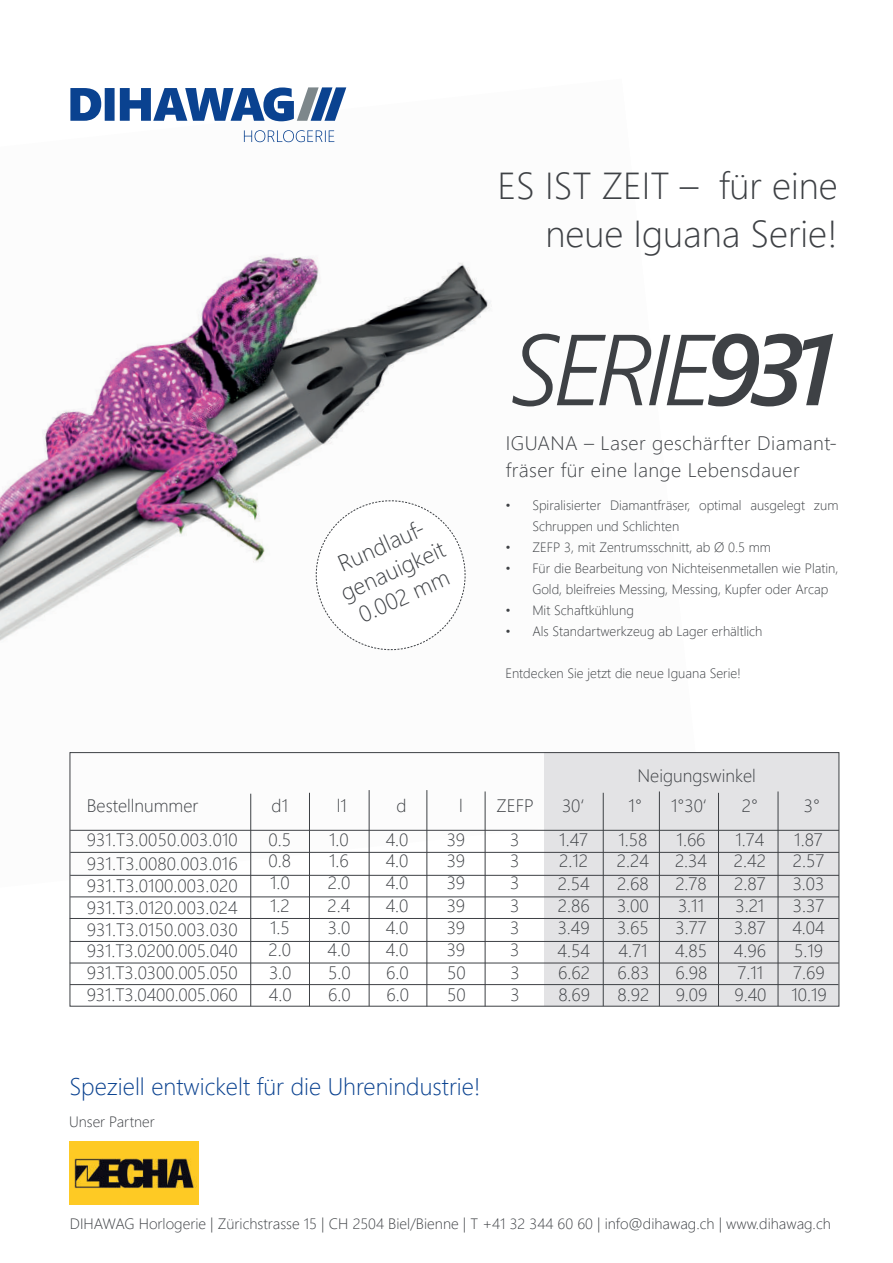
<style>
.page{position:relative;width:893px;height:1263px;background:#fff}
.page>*{position:absolute;margin:0;border:0;box-sizing:border-box;transform-origin:0 0}
.t1{font:italic 300 100.5px "Segoe UI";letter-spacing:-.07em;color:#3e4145}
.t2{font:300 37.5px/48px "Segoe UI";color:#3e4145;text-align:right}
.t3{font:300 24px "Segoe UI";color:#0a4290}
.t4{font:300 23.1px/27.6px "Segoe UI";color:#3e4145;text-align:center}
.t5{font:300 19.5px/27px "Segoe UI";letter-spacing:.02em;color:#3e4145}
.t6{font:300 18px/22.2px "Segoe UI";color:#3e4145;text-align:justify}
.t7{font:300 15px "Segoe UI";color:#3e4145}
.t8{font:300 13.5px/21px "Segoe UI";color:#3e4145}
.s1{font-weight:600}
</style>
<div class="page">
<img style="left:0;top:87px;width:544px;height:800px">
<div style="left:544px;top:752px;width:294px;height:254px;background:#e3e3e5"></div>
<svg style="left:70px;top:87px;width:276px;height:34px"></svg>
<svg style="left:244px;top:130px;width:90px;height:12px"></svg>
<img style="left:69px;top:1142px;width:129px;height:62px">
<svg style="left:306px;top:490px;width:169px;height:170px"></svg>
<hr style="left:70px;top:830px;width:769px;height:1px;background:#3e4145">
<hr style="left:70px;top:852px;width:769px;height:1px;background:#3e4145">
<hr style="left:70px;top:875px;width:769px;height:1px;background:#3e4145">
<hr style="left:70px;top:897px;width:769px;height:1px;background:#3e4145">
<hr style="left:70px;top:918px;width:769px;height:1px;background:#3e4145">
<hr style="left:70px;top:941px;width:769px;height:1px;background:#3e4145">
<hr style="left:70px;top:963px;width:769px;height:1px;background:#3e4145">
<hr style="left:70px;top:984px;width:768px;height:1px;background:#3e4145">
<hr style="left:250px;top:794px;width:1px;height:212px;background:#3e4145">
<hr style="left:309px;top:793px;width:1px;height:213px;background:#3e4145">
<hr style="left:369px;top:790px;width:1px;height:216px;background:#3e4145">
<hr style="left:427px;top:790px;width:1px;height:216px;background:#3e4145">
<hr style="left:485px;top:791px;width:1px;height:215px;background:#3e4145">
<hr style="left:603px;top:793px;width:1px;height:213px;background:#3e4145">
<hr style="left:659px;top:791px;width:1px;height:215px;background:#3e4145">
<hr style="left:718px;top:793px;width:1px;height:213px;background:#3e4145">
<hr style="left:778px;top:791px;width:1px;height:215px;background:#3e4145">
<div style="left:70px;top:752px;width:769px;height:254px;border:1px solid #3e4145"></div>
<h2 class="t2" style="left:497px;top:158px;width:342px">ES IST ZEIT – für eine neue Iguana Serie!</h2>
<h1 class="t1" style="left:510px;top:275px;width:327px">SERIE<span class="s1">931</span></h1>
<p class="t4" style="left:324px;top:553px;width:113px;rotate:-24deg">Rundlauf&shy;genauigkeit<br>0.002 mm</p>
<p class="t5" style="left:506px;top:427px;width:333px">IGUANA – Laser geschärfter Diamant&shy;fräser für eine lange Lebensdauer</p>
<p class="t8" style="left:532px;top:494px;width:308px;text-indent:-27px">• Spiralisierter Diamantfräser, optimal ausgelegt zum<br>Schruppen und Schlichten</p>
<p class="t8" style="left:505px;top:536px;width:267px">• ZEFP 3, mit Zentrumsschnitt, ab Ø 0.5 mm</p>
<p class="t8" style="left:532px;top:557px;width:308px;text-indent:-27px">• Für die Bearbeitung von Nichteisenmetallen wie Platin,<br>Gold, bleifreies Messing, Messing, Kupfer oder Arcap</p>
<p class="t8" style="left:505px;top:599px;width:130px">• Mit Schaftkühlung</p>
<p class="t8" style="left:505px;top:620px;width:259px">• Als Standartwerkzeug ab Lager erhältlich</p>
<p class="t8" style="left:505px;top:662px;width:237px">Entdecken Sie jetzt die neue Iguana Serie!</p>
<p class="t6" style="left:87px;top:792px;width:113px">Bestellnummer</p>
<p class="t6" style="left:87px;top:827px;width:152px">931.T3.0050.003.010<br>931.T3.0080.003.016<br>931.T3.0100.003.020<br>931.T3.0120.003.024<br>931.T3.0150.003.030<br>931.T3.0200.005.040<br>931.T3.0300.005.050<br>931.T3.0400.005.060</p>
<p class="t6" style="left:272px;top:792px;width:18px">d1</p>
<p class="t6" style="left:269px;top:826px;width:25px">0.5<br>0.8<br>1.0<br>1.2<br>1.5<br>2.0<br>3.0<br>4.0</p>
<p class="t6" style="left:337px;top:792px;width:12px">l1</p>
<p class="t6" style="left:328px;top:826px;width:25px">1.0<br>1.6<br>2.0<br>2.4<br>3.0<br>4.0<br>5.0<br>6.0</p>
<p class="t6" style="left:396px;top:792px;width:12px">d</p>
<p class="t6" style="left:386px;top:826px;width:25px">4.0<br>4.0<br>4.0<br>4.0<br>4.0<br>4.0<br>6.0<br>6.0</p>
<p class="t6" style="left:459px;top:792px;width:5px">l</p>
<p class="t6" style="left:447px;top:826px;width:21px">39<br>39<br>39<br>39<br>39<br>39<br>50<br>50</p>
<p class="t6" style="left:496px;top:792px;width:39px">ZEFP</p>
<p class="t6" style="left:510px;top:826px;width:11px">3<br>3<br>3<br>3<br>3<br>3<br>3<br>3</p>
<p class="t6" style="left:562px;top:792px;width:24px">30‘</p>
<p class="t6" style="left:558px;top:827px;width:34px">1.47<br>2.12<br>2.54<br>2.86<br>3.49<br>4.54<br>6.62<br>8.69</p>
<p class="t6" style="left:637px;top:763px;width:120px">Neigungswinkel</p>
<p class="t6" style="left:629px;top:792px;width:15px">1°</p>
<p class="t6" style="left:671px;top:792px;width:37px">1°30‘</p>
<p class="t6" style="left:742px;top:792px;width:18px">2°</p>
<p class="t6" style="left:804px;top:792px;width:18px">3°</p>
<p class="t6" style="left:617px;top:827px;width:34px">1.58<br>2.24<br>2.68<br>3.00<br>3.65<br>4.71<br>6.83<br>8.92</p>
<p class="t6" style="left:675px;top:827px;width:34px;text-align:left">1.66<br>2.34<br>2.78<br>3.11<br>3.77<br>4.85<br>6.98<br>9.09</p>
<p class="t6" style="left:734px;top:827px;width:34px;text-align:left">1.74<br>2.42<br>2.87<br>3.21<br>3.87<br>4.96<br>7.11<br>9.40</p>
<p class="t6" style="left:791px;top:827px;width:37px;text-align:left">1.87<br>2.57<br>3.03<br>3.37<br>4.04<br>5.19<br>7.69<br>10.19</p>
<h3 class="t3" style="left:69px;top:1064px;width:413px">Speziell entwickelt für die Uhrenindustrie!</h3>
<p class="t7" style="left:69px;top:1108px;width:87px">Unser Partner</p>
<p class="t7" style="left:70px;top:1209px;width:762px">DIHAWAG Horlogerie | Zürichstrasse 15 | CH 2504 Biel/Bienne | T +41 32 344 60 60 | info@dihawag.ch | www.dihawag.ch</p>
</div>
